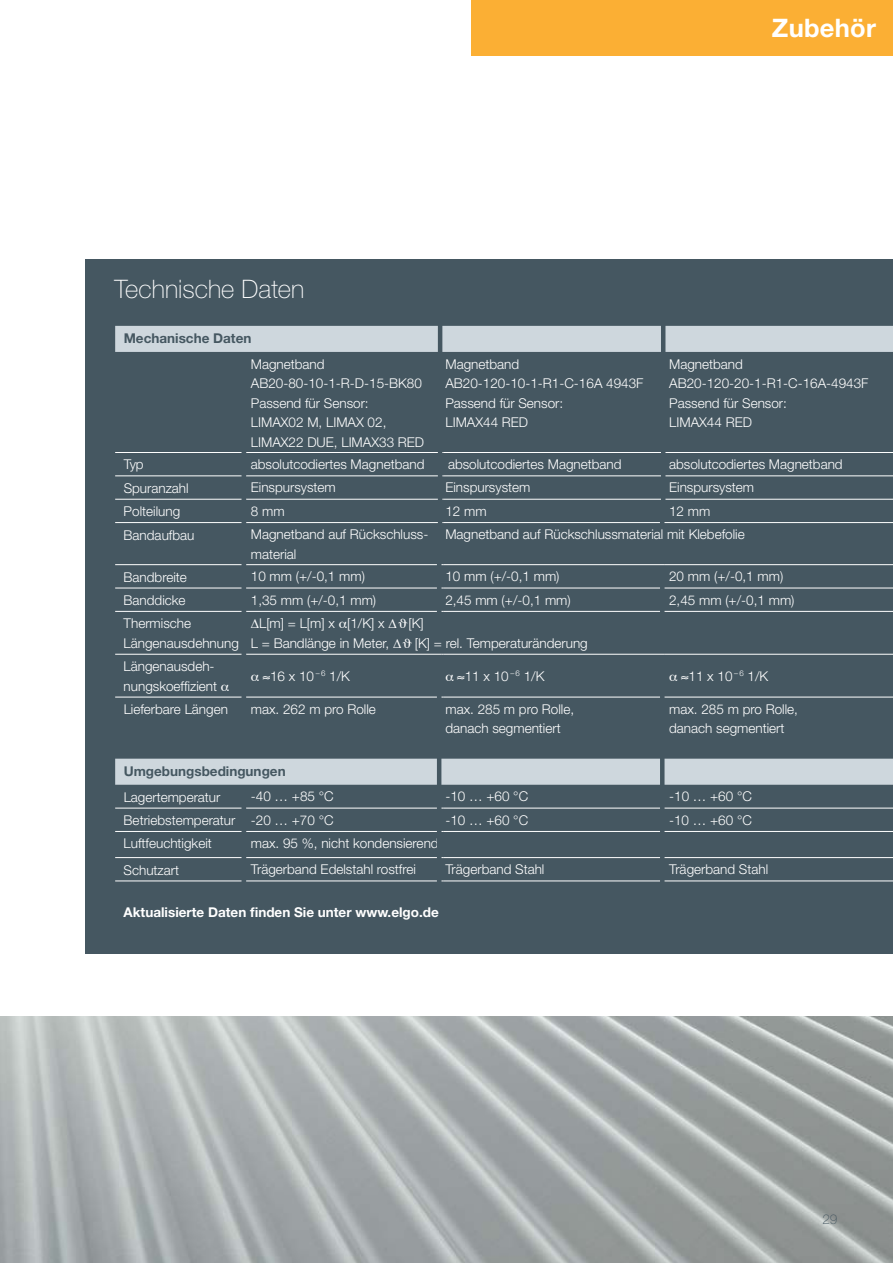
<style>
.page{position:relative;width:893px;height:1263px;background:#fff}
.page>*{position:absolute;margin:0;border:0;box-sizing:border-box;transform-origin:0 0}
.t1{font:100 25.5px "Helvetica Neue LT";color:#fff}
.t2{font:700 25.5px "Helvetica Neue LT";letter-spacing:.01em;color:#fff}
.t3{font:300 13.5px/19.5px "Helvetica Neue LT";color:#fff}
.t4{font:700 13.5px "Helvetica Neue LT";color:#fff}
.t5{font:700 13.5px "Helvetica Neue LT";color:#455761}
.t6{font:100 13.5px "Helvetica Neue LT";color:#455761}
</style>
<div class="page">
<img style="left:0;top:1016px;width:893px;height:247px">
<div style="left:85px;top:259px;width:808px;height:695px;background:#455761"></div>
<div style="left:472px;top:0;width:421px;height:55px;background:#fbaf34"></div>
<svg style="left:115px;top:326px;width:778px;height:459px"></svg>
<hr style="left:115px;top:880px;width:132px;height:1px;background:#fff">
<hr style="left:247px;top:880px;width:194px;height:1px;background:#fff">
<hr style="left:444px;top:880px;width:221px;height:1px;background:#fff">
<hr style="left:665px;top:880px;width:228px;height:1px;background:#fff">
<hr style="left:115px;top:452px;width:132px;height:1px;background:#fff">
<hr style="left:247px;top:452px;width:194px;height:1px;background:#fff">
<hr style="left:444px;top:452px;width:221px;height:1px;background:#fff">
<hr style="left:665px;top:452px;width:228px;height:1px;background:#fff">
<hr style="left:115px;top:475px;width:132px;height:1px;background:#fff">
<hr style="left:247px;top:475px;width:194px;height:1px;background:#fff">
<hr style="left:444px;top:475px;width:221px;height:1px;background:#fff">
<hr style="left:665px;top:475px;width:228px;height:1px;background:#fff">
<hr style="left:115px;top:499px;width:132px;height:1px;background:#fff">
<hr style="left:247px;top:499px;width:194px;height:1px;background:#fff">
<hr style="left:444px;top:499px;width:221px;height:1px;background:#fff">
<hr style="left:665px;top:499px;width:228px;height:1px;background:#fff">
<hr style="left:115px;top:522px;width:132px;height:1px;background:#fff">
<hr style="left:247px;top:522px;width:194px;height:1px;background:#fff">
<hr style="left:444px;top:522px;width:221px;height:1px;background:#fff">
<hr style="left:665px;top:522px;width:228px;height:1px;background:#fff">
<hr style="left:115px;top:564px;width:132px;height:1px;background:#fff">
<hr style="left:247px;top:564px;width:194px;height:1px;background:#fff">
<hr style="left:444px;top:564px;width:221px;height:1px;background:#fff">
<hr style="left:665px;top:564px;width:228px;height:1px;background:#fff">
<hr style="left:115px;top:588px;width:132px;height:1px;background:#fff">
<hr style="left:247px;top:588px;width:194px;height:1px;background:#fff">
<hr style="left:444px;top:588px;width:221px;height:1px;background:#fff">
<hr style="left:665px;top:588px;width:228px;height:1px;background:#fff">
<hr style="left:115px;top:611px;width:132px;height:1px;background:#fff">
<hr style="left:247px;top:611px;width:194px;height:1px;background:#fff">
<hr style="left:444px;top:611px;width:221px;height:1px;background:#fff">
<hr style="left:665px;top:611px;width:228px;height:1px;background:#fff">
<hr style="left:115px;top:654px;width:132px;height:1px;background:#fff">
<hr style="left:247px;top:654px;width:194px;height:1px;background:#fff">
<hr style="left:444px;top:654px;width:221px;height:1px;background:#fff">
<hr style="left:665px;top:654px;width:228px;height:1px;background:#fff">
<hr style="left:115px;top:697px;width:132px;height:1px;background:#fff">
<hr style="left:247px;top:697px;width:194px;height:1px;background:#fff">
<hr style="left:444px;top:697px;width:221px;height:1px;background:#fff">
<hr style="left:665px;top:697px;width:228px;height:1px;background:#fff">
<hr style="left:115px;top:808px;width:132px;height:1px;background:#fff">
<hr style="left:247px;top:808px;width:194px;height:1px;background:#fff">
<hr style="left:444px;top:808px;width:221px;height:1px;background:#fff">
<hr style="left:665px;top:808px;width:228px;height:1px;background:#fff">
<hr style="left:115px;top:831px;width:132px;height:1px;background:#fff">
<hr style="left:247px;top:831px;width:194px;height:1px;background:#fff">
<hr style="left:444px;top:831px;width:221px;height:1px;background:#fff">
<hr style="left:665px;top:831px;width:228px;height:1px;background:#fff">
<hr style="left:115px;top:857px;width:132px;height:1px;background:#fff">
<hr style="left:247px;top:857px;width:194px;height:1px;background:#fff">
<hr style="left:444px;top:857px;width:221px;height:1px;background:#fff">
<hr style="left:665px;top:857px;width:228px;height:1px;background:#fff">
<hr style="left:438px;top:316px;width:4px;height:210px;background:#455761">
<hr style="left:242px;top:379px;width:4px;height:341px;background:#455761">
<hr style="left:242px;top:794px;width:4px;height:104px;background:#455761">
<hr style="left:661px;top:316px;width:4px;height:191px;background:#455761">
<hr style="left:437px;top:558px;width:4px;height:59px;background:#455761">
<hr style="left:660px;top:568px;width:4px;height:54px;background:#455761">
<hr style="left:660px;top:509px;width:4px;height:18px;background:#455761">
<hr style="left:437px;top:663px;width:4px;height:150px;background:#455761">
<hr style="left:660px;top:655px;width:4px;height:150px;background:#455761">
<hr style="left:437px;top:822px;width:4px;height:65px;background:#455761">
<hr style="left:660px;top:804px;width:4px;height:85px;background:#455761">
<svg style="left:339px;top:622px;width:8px;height:6px"></svg>
<svg style="left:399px;top:618px;width:11px;height:11px"></svg>
<svg style="left:403px;top:638px;width:9px;height:10px"></svg>
<svg style="left:221px;top:684px;width:8px;height:7px"></svg>
<svg style="left:251px;top:675px;width:8px;height:6px"></svg>
<svg style="left:446px;top:675px;width:8px;height:6px"></svg>
<svg style="left:670px;top:675px;width:7px;height:6px"></svg>
<h1 class="t2" style="left:772px;top:12px;width:106px">Zubehör</h1>
<h1 class="t1" style="left:114px;top:275px;width:192px">Technische Daten</h1>
<p class="t5" style="left:124px;top:330px;width:129px">Mechanische Daten</p>
<p class="t3" style="left:251px;top:354px;width:175px">Magnetband<br>AB20-80-10-1-R-D-15-BK80<br>Passend für Sensor:<br>LIMAX02 M, LIMAX 02,<br>LIMAX22 DUE, LIMAX33 RED</p>
<p class="t3" style="left:445px;top:354px;width:200px">Magnetband<br>AB20-120-10-1-R1-C-16A 4943F<br>Passend für Sensor:<br>LIMAX44 RED</p>
<p class="t3" style="left:669px;top:354px;width:201px">Magnetband<br>AB20-120-20-1-R1-C-16A-4943F<br>Passend für Sensor:<br>LIMAX44 RED</p>
<p class="t3" style="left:124px;top:455px;width:22px">Typ</p>
<p class="t3" style="left:251px;top:454px;width:175px">absolutcodiertes Magnetband</p>
<p class="t3" style="left:448px;top:454px;width:175px">absolutcodiertes Magnetband</p>
<p class="t3" style="left:669px;top:454px;width:175px">absolutcodiertes Magnetband</p>
<p class="t3" style="left:124px;top:478px;width:67px">Spuranzahl</p>
<p class="t3" style="left:251px;top:478px;width:86px">Einspursystem</p>
<p class="t3" style="left:445px;top:478px;width:86px">Einspursystem</p>
<p class="t3" style="left:669px;top:478px;width:86px">Einspursystem</p>
<p class="t3" style="left:124px;top:501px;width:58px">Polteilung</p>
<p class="t3" style="left:251px;top:501px;width:35px">8 mm</p>
<p class="t3" style="left:445px;top:501px;width:43px">12 mm</p>
<p class="t3" style="left:669px;top:501px;width:43px">12 mm</p>
<p class="t3" style="left:124px;top:525px;width:72px">Bandaufbau</p>
<p class="t3" style="left:251px;top:524px;width:179px">Magnetband auf Rückschluss&shy;material</p>
<p class="t3" style="left:445px;top:524px;width:301px">Magnetband auf Rückschlussmaterial mit Klebefolie</p>
<p class="t3" style="left:124px;top:567px;width:65px">Bandbreite</p>
<p class="t3" style="left:251px;top:566px;width:116px">10 mm (+/-0,1 mm)</p>
<p class="t3" style="left:445px;top:566px;width:116px">10 mm (+/-0,1 mm)</p>
<p class="t3" style="left:669px;top:566px;width:116px">20 mm (+/-0,1 mm)</p>
<p class="t3" style="left:124px;top:590px;width:64px">Banddicke</p>
<p class="t3" style="left:251px;top:590px;width:127px">1,35 mm (+/-0,1 mm)</p>
<p class="t3" style="left:445px;top:590px;width:127px">2,45 mm (+/-0,1 mm)</p>
<p class="t3" style="left:669px;top:590px;width:127px">2,45 mm (+/-0,1 mm)</p>
<p class="t3" style="left:124px;top:613px;width:117px">Thermische<br>Längenausdehnung</p>
<p class="t3" style="left:251px;top:613px;width:338px">ΔL[m] = L[m] x [1/K] x Δ [K]<br>L = Bandlänge in Meter, Δ [K] = rel. Temperaturänderung</p>
<p class="t3" style="left:124px;top:656px;width:95px">Längenausdeh&shy;nungskoeffizient</p>
<p class="t3" style="left:263px;top:666px;width:89px">≈16 x 10 <sup>–6</sup> 1/K</p>
<p class="t3" style="left:457px;top:666px;width:89px">≈11 x 10 <sup>–6</sup> 1/K</p>
<p class="t3" style="left:681px;top:666px;width:89px">≈11 x 10 <sup>–6</sup> 1/K</p>
<p class="t3" style="left:124px;top:699px;width:106px">Lieferbare Längen</p>
<p class="t3" style="left:251px;top:699px;width:127px">max. 262 m pro Rolle</p>
<p class="t3" style="left:445px;top:699px;width:130px">max. 285 m pro Rolle, danach segmentiert</p>
<p class="t3" style="left:669px;top:699px;width:130px">max. 285 m pro Rolle, danach segmentiert</p>
<p class="t5" style="left:124px;top:762px;width:163px">Umgebungsbedingungen</p>
<p class="t3" style="left:124px;top:787px;width:98px">Lagertemperatur</p>
<p class="t3" style="left:251px;top:786px;width:84px">-40 … +85 °C</p>
<p class="t3" style="left:445px;top:786px;width:84px">-10 … +60 °C</p>
<p class="t3" style="left:669px;top:786px;width:84px">-10 … +60 °C</p>
<p class="t3" style="left:124px;top:810px;width:211px">Betriebstemperatur -20 … +70 °C</p>
<p class="t3" style="left:445px;top:810px;width:84px">-10 … +60 °C</p>
<p class="t3" style="left:669px;top:810px;width:84px">-10 … +60 °C</p>
<p class="t3" style="left:124px;top:834px;width:90px">Luftfeuchtigkeit</p>
<p class="t3" style="left:251px;top:833px;width:189px">max. 95 %, nicht kondensierend</p>
<p class="t3" style="left:124px;top:860px;width:57px">Schutzart</p>
<p class="t3" style="left:251px;top:859px;width:167px">Trägerband Edelstahl rostfrei</p>
<p class="t3" style="left:445px;top:859px;width:101px">Trägerband Stahl</p>
<p class="t3" style="left:669px;top:859px;width:101px">Trägerband Stahl</p>
<p class="t4" style="left:124px;top:904px;width:317px">Aktualisierte Daten finden Sie unter www.elgo.de</p>
<p class="t6" style="left:822px;top:1211px;width:17px">29</p>
</div>
